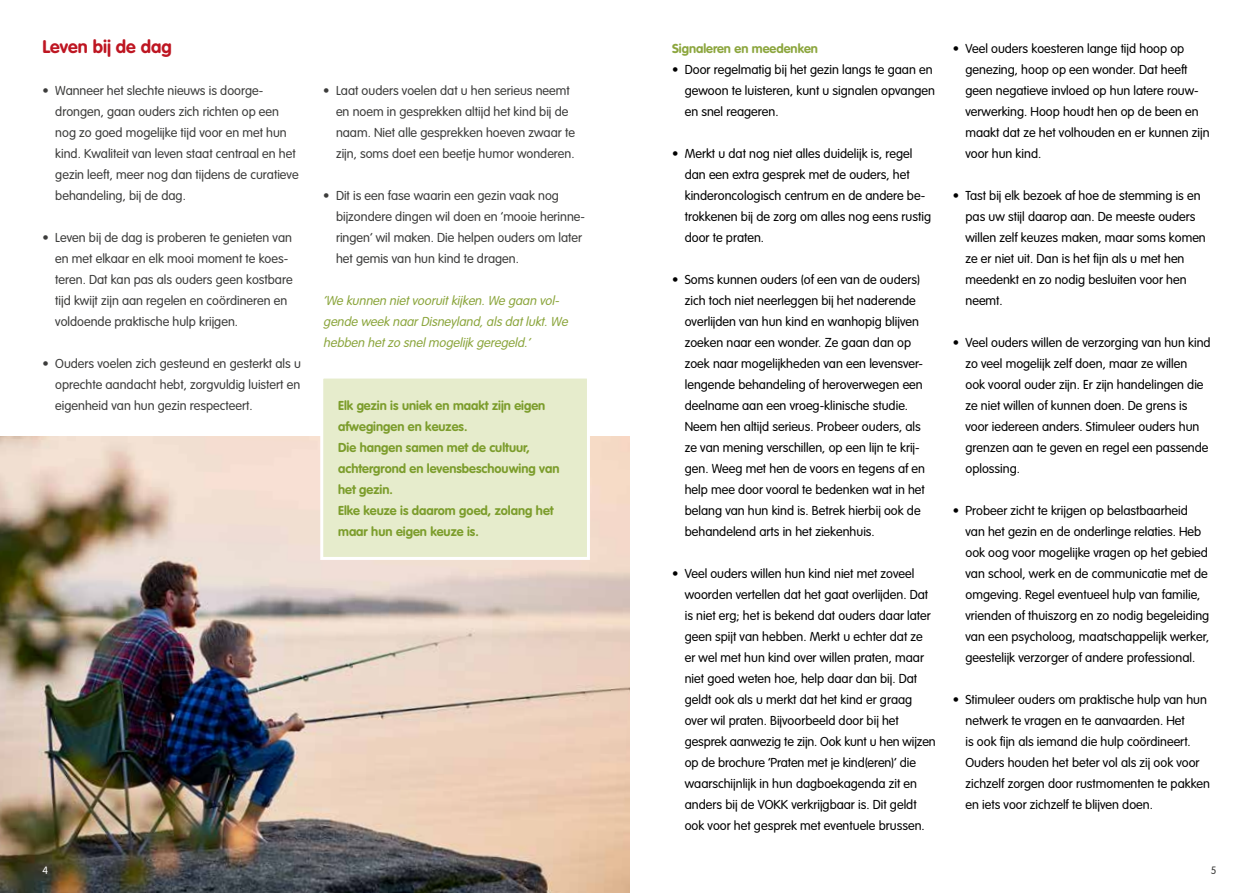
<style>
.page{position:relative;width:1259px;height:893px;background:#fff}
.page>*{position:absolute;margin:0;border:0;box-sizing:border-box;transform-origin:0 0}
.t1{font:700 18px "VAG Rounded";color:#be1622}
.t2{font:300 12.75px/21px "VAG Rounded";color:#000}
.t3{font:300 12.75px/21px "VAG Rounded";color:#3c3c3b}
.t4{font:700 12.75px/21px "VAG Rounded";color:#7c9d2c}
.t5{font:italic 300 12.75px/21px "VAG Rounded";color:#8ca63e}
.t6{font:700 12.75px "VAG Rounded";color:#8ca63e}
.t7{font:300 10.5px "VAG Rounded";color:#fff}
.t8{font:300 10.5px "VAG Rounded";color:#3c3c3b}
</style>
<div class="page">
<img style="left:0;top:437px;width:629px;height:456px">
<svg style="left:319px;top:378px;width:272px;height:183px"></svg>
<h1 class="t1" style="left:43px;top:36px;width:131px">Leven bij de dag</h1>
<p class="t3" style="left:55px;top:80px;width:245px;text-indent:-13px">• Wanneer het slechte nieuws is doorge&shy;drongen, gaan ouders zich richten op een nog zo goed mogelijke tijd voor en met hun kind. Kwaliteit van leven staat centraal en het gezin leeft, meer nog dan tijdens de curatieve behandeling, bij de dag.</p>
<p class="t3" style="left:55px;top:227px;width:239px;text-indent:-13px">• Leven bij de dag is proberen te genieten van en met elkaar en elk mooi moment te koes&shy;teren. Dat kan pas als ouders geen kostbare tijd kwijt zijn aan regelen en coördineren en voldoende praktische hulp krijgen.</p>
<p class="t3" style="left:55px;top:353px;width:247px;text-align:justify;text-indent:-13px">• Ouders voelen zich gesteund en gesterkt als u oprechte aandacht hebt, zorgvuldig luistert en eigenheid van hun gezin respecteert.</p>
<p class="t3" style="left:336px;top:80px;width:240px;text-indent:-13px">• Laat ouders voelen dat u hen serieus neemt en noem in gesprekken altijd het kind bij de naam. Niet alle gesprekken hoeven zwaar te zijn, soms doet een beetje humor wonderen.</p>
<p class="t3" style="left:336px;top:185px;width:251px;text-indent:-13px">• Dit is een fase waarin een gezin vaak nog bijzondere dingen wil doen en ‘mooie herinne&shy;ringen’ wil maken. Die helpen ouders om later het gemis van hun kind te dragen.</p>
<p class="t5" style="left:323px;top:290px;width:249px">‘We kunnen nietvooruitkijken.We gaan vol&shy;gende week naarDisneyland,als datlukt.We hebben hetzo snelmogelijk geregeld.’</p>
<p class="t4" style="left:338px;top:395px;width:223px">Elk gezin is uniek en maakt zijn eigen afwegingen en keuzes.<br>Die hangen samen met de cultuur, achtergrond en levensbeschouwing van het gezin.<br>Elke keuze is daarom goed, zolang het maar hun eigen keuze is.</p>
<p class="t6" style="left:672px;top:41px;width:147px">Signaleren en meedenken</p>
<p class="t2" style="left:685px;top:59px;width:252px;text-indent:-13px">• Door regelmatig bij het gezin langs te gaan en gewoon te luisteren, kunt u signalen opvangen en snel reageren.</p>
<p class="t2" style="left:685px;top:143px;width:248px;text-indent:-13px">• Merkt u dat nog niet alles duidelijk is, regel dan een extra gesprek met de ouders, het kinderoncologisch centrum en de andere be&shy;trokkenen bij de zorg om alles nog eens rustig door te praten.</p>
<p class="t2" style="left:685px;top:269px;width:242px;text-indent:-13px">• Soms kunnen ouders (of een van de ouders) zich toch niet neerleggen bij het naderende overlijden van hun kind en wanhopig blijven zoeken naar een wonder. Ze gaan dan op zoek naar mogelijkheden van een levensver&shy;lengende behandeling of heroverwegen een deelname aan een vroeg-klinische studie.<br>Neem hen altijd serieus. Probeer ouders, als ze van mening verschillen, op een lijn te krij&shy;gen. Weeg met hen de voors en tegens af en help mee door vooral te bedenken wat in het belang van hun kind is. Betrek hierbij ook de behandelend arts in het ziekenhuis.</p>
<p class="t2" style="left:685px;top:563px;width:252px;text-indent:-13px">• Veel ouders willen hun kind niet met zoveel woorden vertellen dat het gaat overlijden. Dat is niet erg; het is bekend dat ouders daar later geen spijt van hebben. Merkt u echter dat ze er wel met hun kind over willen praten, maar niet goed weten hoe, help daar dan bij. Dat geldt ook als u merkt dat het kind er graag over wil praten. Bijvoorbeeld door bij het gesprek aanwezig te zijn. Ook kunt u hen wijzen op de brochure ‘Praten met je kind(eren)’ die waarschijnlijk in hun dagboekagenda zit en anders bij de VOKK verkrijgbaar is. Dit geldt ook voor het gesprek met eventuele brussen.</p>
<p class="t2" style="left:965px;top:38px;width:245px;text-indent:-13px">• Veel ouders koesteren lange tijd hoop op genezing, hoop op een wonder. Dat heeft geen negatieve invloed op hun latere rouw&shy;verwerking. Hoop houdt hen op de been en maakt dat ze het volhouden en er kunnen zijn voor hun kind.</p>
<p class="t2" style="left:965px;top:185px;width:242px;text-indent:-13px">• Tast bij elk bezoek af hoe de stemming is en pas uw stijl daarop aan. De meeste ouders willen zelf keuzes maken, maar soms komen ze er niet uit. Dan is het fijn als u met hen meedenkt en zo nodig besluiten voor hen neemt.</p>
<p class="t2" style="left:965px;top:332px;width:247px;text-indent:-13px">• Veel ouders willen de verzorging van hun kind zo veel mogelijk zelf doen, maar ze willen<br>ook vooral ouder zijn. Er zijn handelingen die ze niet willen of kunnen doen. De grens is voor iedereen anders. Stimuleer ouders hun grenzen aan te geven en regel een passende oplossing.</p>
<p class="t2" style="left:965px;top:500px;width:245px;text-indent:-13px">• Probeer zicht te krijgen op belastbaarheid van het gezin en de onderlinge relaties. Heb ook oog voor mogelijke vragen op het gebied van school, werk en de communicatie met de omgeving. Regel eventueel hulp van familie, vrienden of thuiszorg en zo nodig begeleiding van een psycholoog, maatschappelijk werker, geestelijk verzorger of andere professional.</p>
<p class="t2" style="left:965px;top:689px;width:246px;text-indent:-13px">• Stimuleer ouders om praktische hulp van hun netwerk te vragen en te aanvaarden. Het<br>is ook fijn als iemand die hulp coördineert.<br>Ouders houden het beter vol als zij ook voor zichzelf zorgen door rustmomenten te pakken en iets voor zichzelf te blijven doen.</p>
<p class="t7" style="left:43px;top:864px;width:7px">4</p>
<p class="t8" style="left:1210px;top:864px;width:7px">5</p>
</div>
